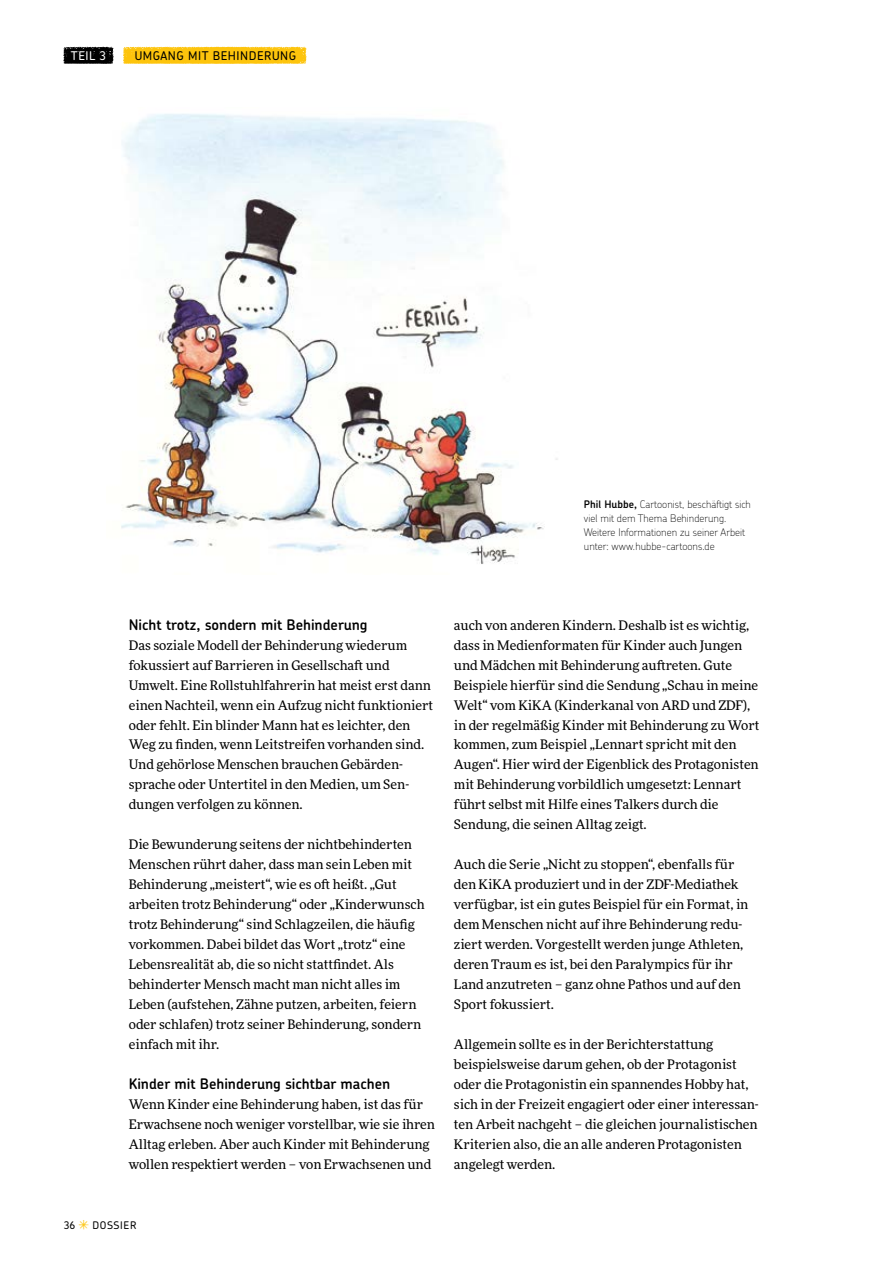
<style>
.page{position:relative;width:893px;height:1263px;background:#fff}
.page>*{position:absolute;margin:0;border:0;box-sizing:border-box;transform-origin:0 0}
.t1{font:600 14.7px "Chevin Std";color:#000}
.t2{font:13.2px/20px "More Pro";color:#000}
.t3{font:500 12px "Chevin Std";letter-spacing:.045em;color:#000}
.t4{font:500 12px "Chevin Std";color:#fff}
.t5{font:100 10.5px/14.2px "Chevin Std";color:#000}
.t6{font:500 10.5px "Chevin";letter-spacing:.06em;color:#000}
.s1{font-weight:600}
.s2{font-family:"Sternsinger";font-weight:400;color:#fdc40c}
</style>
<div class="page">
<img style="left:121px;top:114px;width:437px;height:450px">
<svg style="left:123px;top:47px;width:184px;height:17px;background:#fdc615"></svg>
<svg style="left:63px;top:47px;width:51px;height:17px"></svg>
<p class="t4" style="left:71px;top:48px;width:37px">TEIL 3</p>
<p class="t3" style="left:135px;top:48px;width:163px">UMGANG MIT BEHINDERUNG</p>
<p class="t5" style="left:584px;top:496px;width:168px"><span class="s1">Phil Hubbe,</span> Cartoonist, beschäftigt sich viel mit dem Thema Behinderung.<br>Weitere Informationen zu seiner Arbeit unter: www.hubbe-cartoons.de</p>
<p class="t1" style="left:129px;top:614px;width:240px">Nicht trotz, sondern mit Behinderung</p>
<p class="t2" style="left:129px;top:634px;width:306px">Das soziale Modell der Behinderung wiederum fokussiert auf Barrieren in Gesellschaft und Umwelt. Eine Rollstuhlfahrerin hat meist erst dann einen Nachteil, wenn ein Aufzug nicht funktioniert oder fehlt. Ein blinder Mann hat es leichter, den Weg zu finden, wenn Leitstreifen vorhanden sind.<br>Und gehörlose Menschen brauchen Gebärden&shy;sprache oder Untertitel in den Medien, um Sen&shy;dungen verfolgen zu können.</p>
<p class="t2" style="left:129px;top:834px;width:297px">Die Bewunderung seitens der nichtbehinderten Menschen rührt daher, dass man sein Leben mit Behinderung „meistert“, wie es oft heißt. „Gut arbeiten trotz Behinderung“ oder „Kinderwunsch trotz Behinderung“ sind Schlagzeilen, die häufig vorkommen. Dabei bildet das Wort „trotz“ eine Lebensrealität ab, die so nicht stattfindet. Als behinderter Mensch macht man nicht alles im Leben (aufstehen, Zähne putzen, arbeiten, feiern oder schlafen) trotz seiner Behinderung, sondern einfach mit ihr.</p>
<p class="t1" style="left:129px;top:1074px;width:263px">Kinder mit Behinderung sichtbar machen</p>
<p class="t2" style="left:129px;top:1094px;width:308px">Wenn Kinder eine Behinderung haben, ist das für Erwachsene noch weniger vorstellbar, wie sie ihren Alltag erleben. Aber auch Kinder mit Behinderung wollen respektiert werden – von Erwachsenen und</p>
<p class="t2" style="left:454px;top:614px;width:307px">auch von anderen Kindern. Deshalb ist es wichtig, dass in Medienformaten für Kinder auch Jungen und Mädchen mit Behinderung auftreten. Gute Beispiele hierfür sind die Sendung „Schau in meine Welt“ vom KiKA (Kinderkanal von ARD und ZDF), in der regelmäßig Kinder mit Behinderung zu Wort kommen, zum Beispiel „Lennart spricht mit den Augen“. Hier wird der Eigenblick des Protagonisten mit Behinderung vorbildlich umgesetzt: Lennart führt selbst mit Hilfe eines Talkers durch die Sendung, die seinen Alltag zeigt.</p>
<p class="t2" style="left:454px;top:854px;width:296px">Auch die Serie „Nicht zu stoppen“, ebenfalls für den KiKA produziert und in der ZDF-Mediathek verfügbar, ist ein gutes Beispiel für ein Format, in dem Menschen nicht auf ihre Behinderung redu&shy;ziert werden. Vorgestellt werden junge Athleten, deren Traum es ist, bei den Paralympics für ihr Land anzutreten – ganz ohne Pathos und auf den Sport fokussiert.</p>
<p class="t2" style="left:454px;top:1034px;width:306px">Allgemein sollte es in der Berichterstattung beispielsweise darum gehen, ob der Protagonist oder die Protagonistin ein spannendes Hobby hat, sich in der Freizeit engagiert oder einer interessan&shy;ten Arbeit nachgeht – die gleichen journalistischen Kriterien also, die an alle anderen Protagonisten angelegt werden.</p>
<p class="t6" style="left:64px;top:1218px;width:74px">36 <span class="s2">*</span> DOSSIER</p>
</div>
